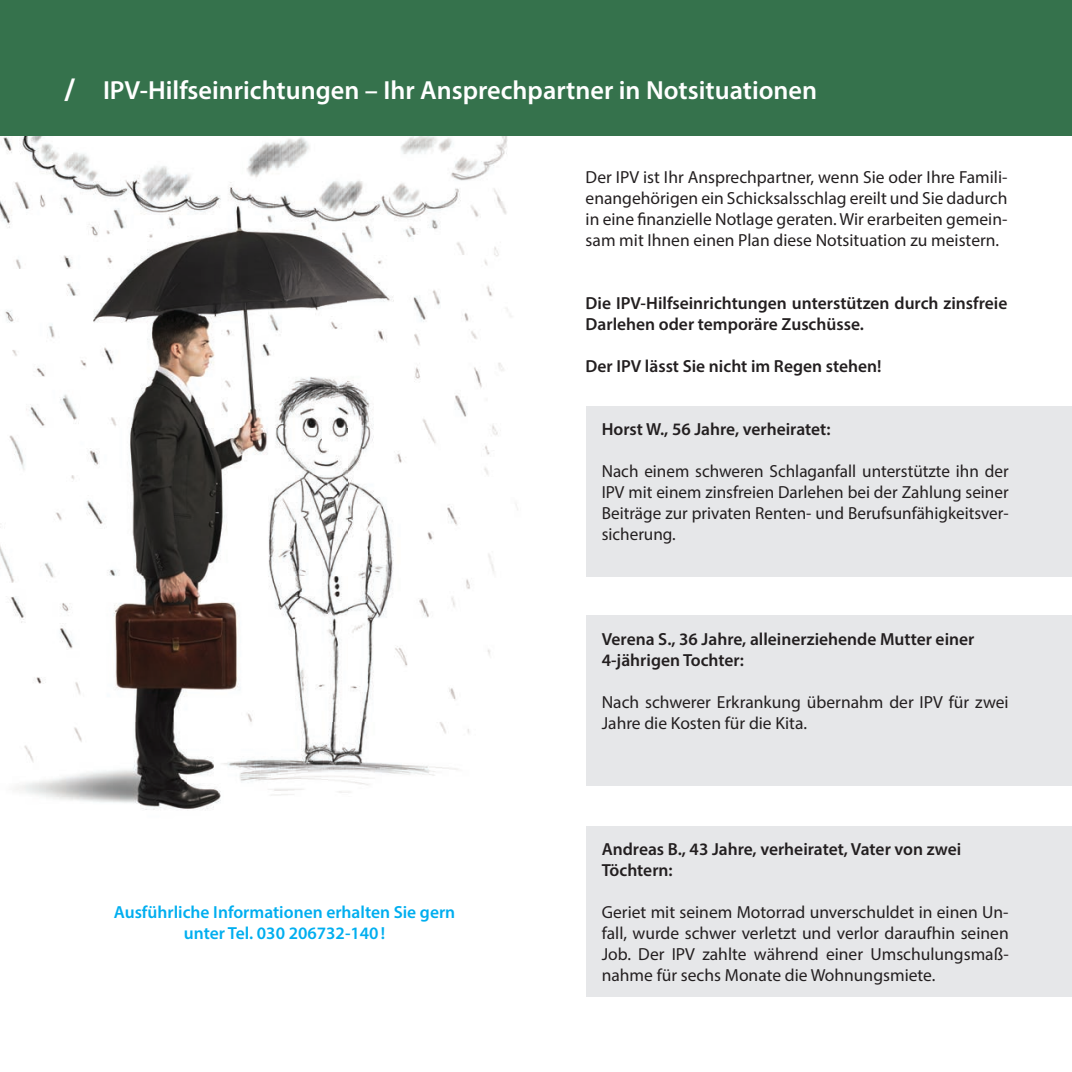
<style>
.page{position:relative;width:1072px;height:1072px;background:#fff}
.page>*{position:absolute;margin:0;border:0;box-sizing:border-box;transform-origin:0 0}
.t1{font:600 26.25px "Myriad Pro";color:#fff}
.t2{font:17.5px/21px "Myriad Pro";color:#231f20;text-align:justify}
.t3{font:600 17.5px/21px "Myriad Pro";color:#231f20}
.t4{font:600 17.5px/21px "Myriad Pro";color:#00aeef;text-align:center}
.s1{font-family:"DIN";font-weight:700}
</style>
<div class="page">
<img style="left:0;top:136px;width:518px;height:674px">
<div style="left:0;top:0;width:1071px;height:136px;background:#35724c"></div>
<div style="left:587px;top:616px;width:484px;height:170px;background:#e6e7e9"></div>
<div style="left:587px;top:407px;width:484px;height:170px;background:#e6e7e9"></div>
<div style="left:587px;top:826px;width:484px;height:170px;background:#e6e7e9"></div>
<h1 class="t1" style="left:64px;top:73px;width:754px"><span class="s1">/</span> IPV-Hilfseinrichtungen – Ihr Ansprechpartner in Notsituationen</h1>
<p class="t2" style="left:585px;top:166px;width:423px">Der IPV ist Ihr Ansprechpartner, wenn Sie oder Ihre Famili&shy;enangehörigen ein Schicksalsschlag ereilt und Sie dadurch in eine nanzielle Notlage geraten. Wir erarbeiten gemein&shy;sam mit Ihnen einen Plan diese Notsituation zu meistern.</p>
<p class="t3" style="left:585px;top:292px;width:423px">Die IPV-Hilfseinrichtungen unterstützen durch zinsfreie<br>Darlehen oder temporäre Zuschüsse.</p>
<p class="t3" style="left:585px;top:355px;width:297px">Der IPV lässt Sie nicht im Regen stehen!</p>
<p class="t3" style="left:601px;top:418px;width:230px">Horst W., 56 Jahre, verheiratet:</p>
<p class="t2" style="left:601px;top:460px;width:408px">Nach einem schweren Schlaganfall unterstützte ihn der IPV mit einem zinsfreien Darlehen bei der Zahlung seiner Beiträge zur privaten Renten- und Berufsunfähigkeitsver&shy;sicherung.</p>
<p class="t4" style="left:114px;top:901px;width:343px">Ausführliche Informationen erhalten Sie gern unter Tel. 030 206732-140 !</p>
<p class="t3" style="left:601px;top:628px;width:374px">Verena S., 36 Jahre, alleinerziehende Mutter einer<br>4-jährigen Tochter:</p>
<p class="t2" style="left:601px;top:691px;width:408px">Nach schwerer Erkrankung übernahm der IPV für zwei<br>Jahre die Kosten für die Kita.</p>
<p class="t3" style="left:601px;top:838px;width:361px">Andreas B., 43 Jahre, verheiratet, Vater von zwei<br>Töchtern:</p>
<p class="t2" style="left:601px;top:901px;width:408px">Geriet mit seinem Motorrad unverschuldet in einen Un&shy;fall, wurde schwer verletzt und verlor daraufhin seinen Job. Der IPV zahlte während einer Umschulungsmaß&shy;nahme für sechs Monate die Wohnungsmiete.</p>
</div>
